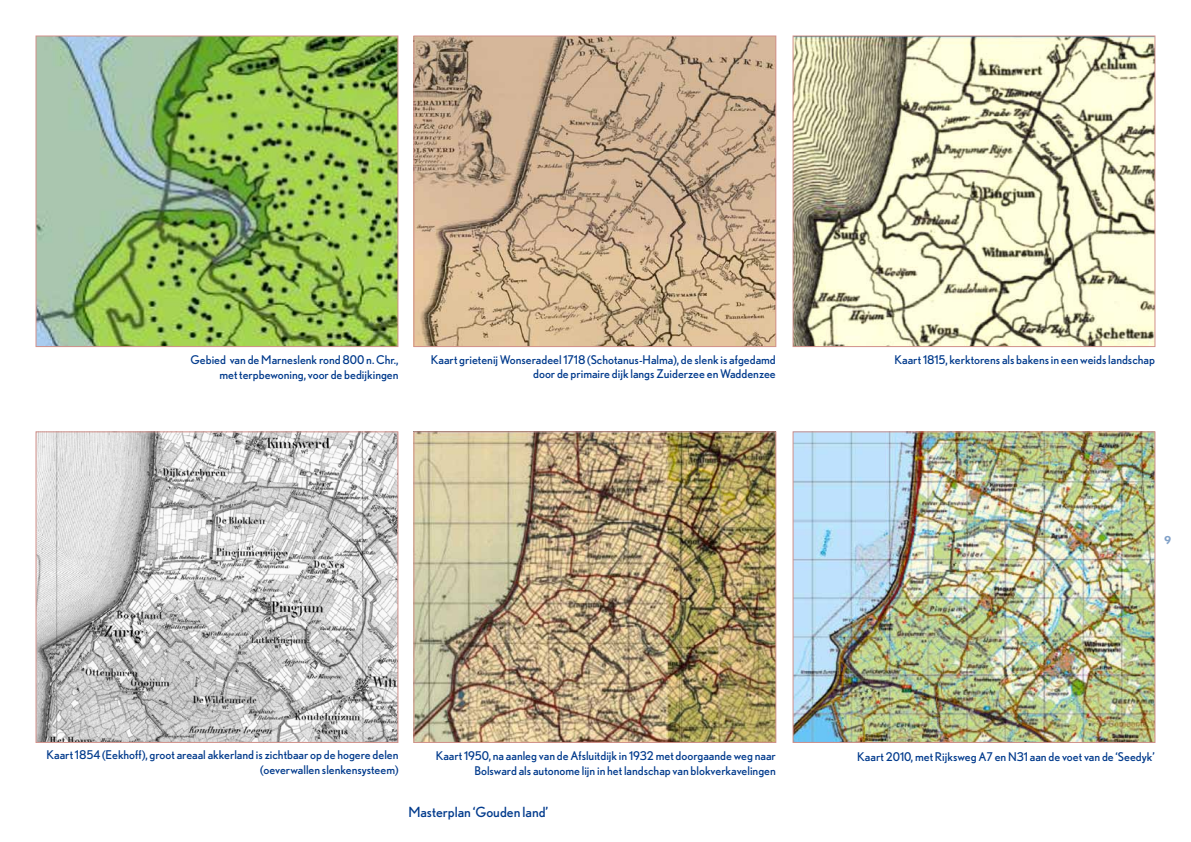
<style>
.page{position:relative;width:1191px;height:842px;background:#fff}
.page>*{position:absolute;margin:0;border:0;box-sizing:border-box;transform-origin:0 0}
.t1{font:14px "Nobel";color:#003a8c}
.t2{font:12px/14.4px "Nobel";color:#003a8c;text-align:right}
.t3{font:700 11px "Nobel";color:#81a1c8}
</style>
<div class="page">
<img style="left:38px;top:38px;width:358px;height:307px">
<div style="left:36px;top:36px;width:362px;height:311px;border:1px solid #d1908a"></div>
<img style="left:38px;top:433px;width:358px;height:308px">
<div style="left:36px;top:431px;width:362px;height:312px;border:1px solid #d1908a"></div>
<img style="left:415px;top:38px;width:359px;height:307px">
<div style="left:413px;top:36px;width:363px;height:311px;border:1px solid #d1908a"></div>
<img style="left:415px;top:433px;width:359px;height:308px">
<div style="left:413px;top:431px;width:363px;height:312px;border:1px solid #d1908a"></div>
<img style="left:794px;top:38px;width:359px;height:307px">
<div style="left:792px;top:36px;width:363px;height:311px;border:1px solid #d1908a"></div>
<img style="left:794px;top:433px;width:359px;height:308px">
<div style="left:792px;top:431px;width:363px;height:312px;border:1px solid #d1908a"></div>
<p class="t2" style="left:190px;top:353px;width:209px">Gebied van de Marneslenk rond 800 n. Chr., met terpbewoning, voor de bedijkingen</p>
<p class="t2" style="left:431px;top:352px;width:346px">Kaart grietenij Wonseradeel 1718 (Schotanus-Halma), de slenk is afgedamd door de primaire dijk langs Zuiderzee en Waddenzee</p>
<p class="t2" style="left:894px;top:352px;width:262px">Kaart 1815, kerktorens als bakens in een weids landschap</p>
<p class="t3" style="left:1164px;top:533px;width:8px">9</p>
<p class="t2" style="left:47px;top:748px;width:353px">Kaart 1854 (Eekhoff), groot areaal akkerland is zichtbaar op de hogere delen (oeverwallen slenkensysteem)</p>
<p class="t2" style="left:436px;top:748px;width:341px">Kaart 1950, na aanleg van de Afsluitdijk in 1932 met doorgaande weg naar<br>Bolsward als autonome lijn in het landschap van blokverkavelingen</p>
<p class="t1" style="left:408px;top:804px;width:141px">Masterplan ‘Gouden land’</p>
<p class="t2" style="left:857px;top:749px;width:299px">Kaart 2010, met Rijksweg A7 en N31 aan de voet van de ‘Seedyk’</p>
</div>
